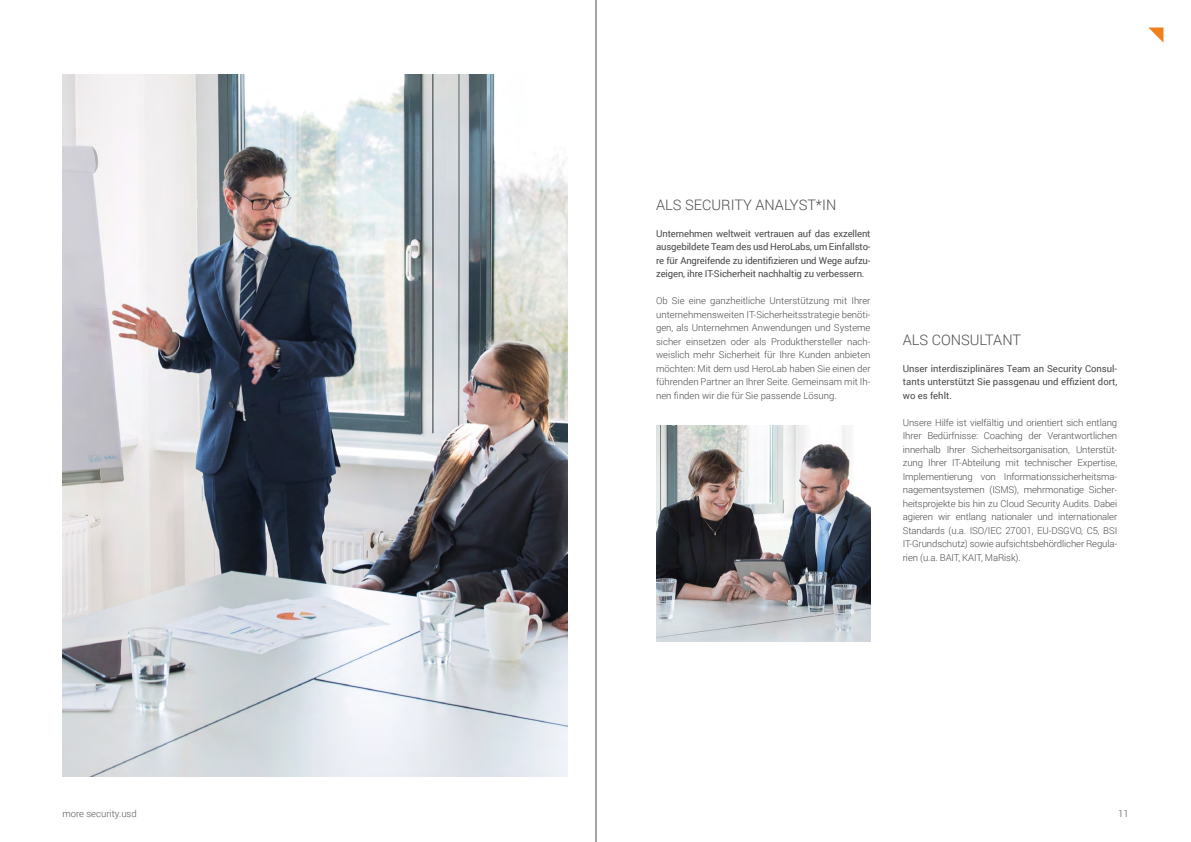
<style>
.page{position:relative;width:1191px;height:842px;background:#fff}
.page>*{position:absolute;margin:0;border:0;box-sizing:border-box;transform-origin:0 0}
.t1{font:300 14.5px "Roboto";color:#4a4a49}
.t2{font:300 9.5px/13.5px "Roboto";color:#4a4a49;text-align:justify}
.t3{font:9.5px/13.5px "Roboto";letter-spacing:-.015em;color:#4a4a49;text-align:justify}
.t4{font:300 9.5px "Roboto";color:#575756}
</style>
<div class="page">
<svg style="left:1148px;top:27px;width:15px;height:15px"></svg>
<img style="left:62px;top:75px;width:505px;height:702px">
<img style="left:656px;top:426px;width:214px;height:216px">
<hr style="left:595px;top:0;width:1px;height:842px;background:#4a4a49">
<h1 class="t1" style="left:656px;top:194px;width:182px">ALS SECURITY ANALYST*IN</h1>
<p class="t3" style="left:656px;top:226px;width:216px">Unternehmen weltweit vertrauen auf das exzellent ausgebildete Team des usd HeroLabs, um Einfallsto&shy;re für Angreifende zu identifizieren und Wege aufzu&shy;zeigen, ihre IT-Sicherheit nachhaltig zu verbessern.</p>
<p class="t2" style="left:656px;top:294px;width:216px">Ob Sie eine ganzheitliche Unterstützung mit Ihrer unternehmensweiten IT-Sicherheitsstrategie benöti&shy;gen, als Unternehmen Anwendungen und Systeme sicher einsetzen oder als Produkthersteller nach&shy;weislich mehr Sicherheit für Ihre Kunden anbieten möchten: Mit dem usd HeroLab haben Sie einen der führenden Partner an Ihrer Seite. Gemeinsam mit Ih&shy;nen finden wir die für Sie passende Lösung.</p>
<h1 class="t1" style="left:902px;top:329px;width:120px">ALS CONSULTANT</h1>
<p class="t3" style="left:902px;top:361px;width:216px">Unser interdisziplinäres Team an Security Consul&shy;tants unterstützt Sie passgenau und effizient dort, wo es fehlt.</p>
<p class="t2" style="left:902px;top:415px;width:216px">Unsere Hilfe ist vielfältig und orientiert sich entlang Ihrer Bedürfnisse: Coaching der Verantwortlichen innerhalb Ihrer Sicherheitsorganisation, Unterstüt&shy;zung Ihrer IT-Abteilung mit technischer Expertise, Implementierung von Informationssicherheitsma&shy;nagementsystemen (ISMS), mehrmonatige Sicher&shy;heitsprojekte bis hin zu Cloud Security Audits. Dabei agieren wir entlang nationaler und internationaler Standards (u.a. ISO/IEC 27001, EU-DSGVO, C5, BSI IT-Grundschutz) sowie aufsichtsbehördlicher Regula&shy;rien (u.a. BAIT, KAIT, MaRisk).</p>
<p class="t4" style="left:62px;top:807px;width:76px">more security.usd</p>
<p class="t2" style="left:1118px;top:807px;width:12px">11</p>
</div>
